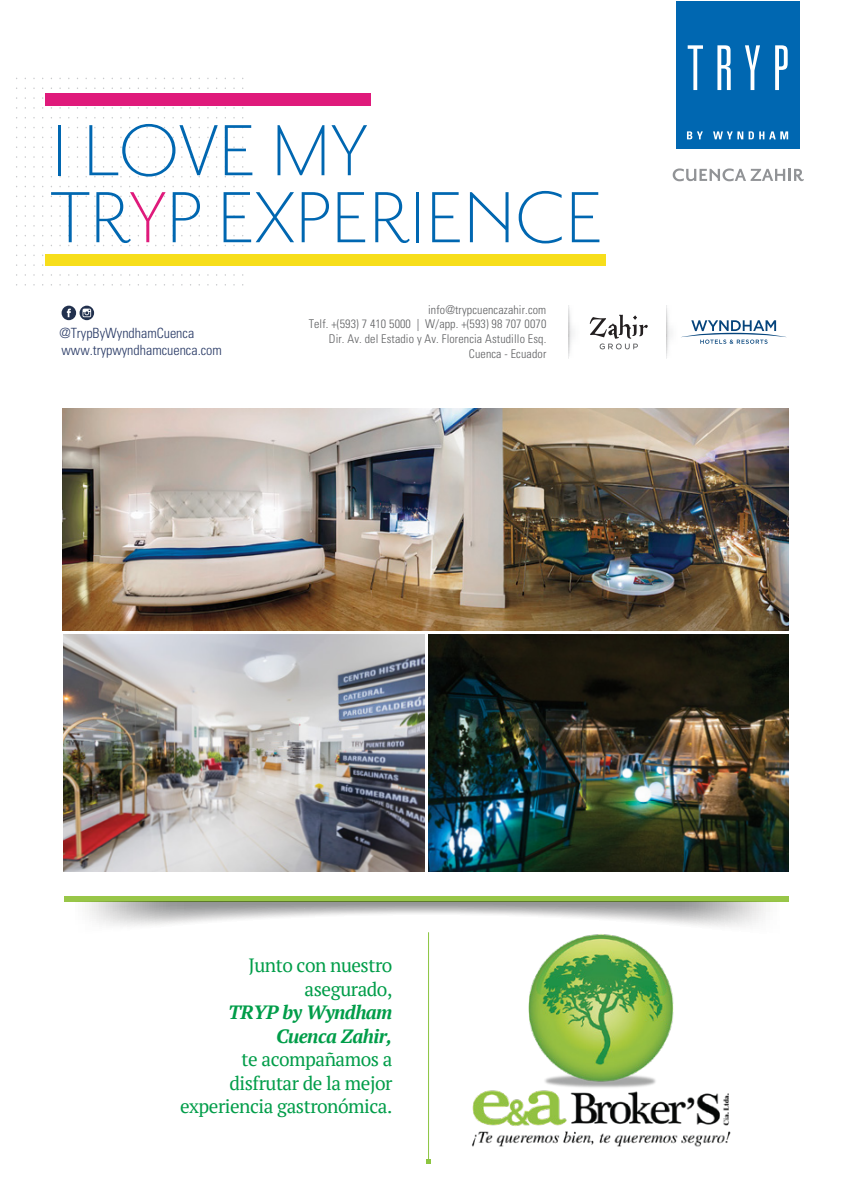
<style>
.page{position:relative;width:851px;height:1191px;background:#fff}
.page>*{position:absolute;margin:0;border:0;box-sizing:border-box;transform-origin:0 0}
.t1{font:300 88.05px/66.9px "Priori San";letter-spacing:-.01em;color:#0067b1}
.t2{font:19.2px/23.5px "PT Serif";letter-spacing:-.025em;color:#009d49;text-align:right}
.t3{font:300 condensed 14.1px/16.8px "Univers LT Std";color:#283965}
.t4{font:300 condensed 12px/14.7px "Univers LT Std";letter-spacing:.01em;color:#5f6062;text-align:right}
.s1{color:#df1a7b}
.s2{font-weight:700;font-style:italic}
</style>
<div class="page">
<div style="left:45px;top:254px;width:560px;height:12px;background:#f7de1b"></div>
<div style="left:45px;top:93px;width:326px;height:13px;background:#df1a7b"></div>
<div style="left:675px;top:1px;width:124px;height:147px;background:#0067b1"></div>
<svg style="left:687px;top:45px;width:15px;height:45px"></svg>
<svg style="left:717px;top:45px;width:13px;height:45px"></svg>
<svg style="left:745px;top:45px;width:15px;height:45px"></svg>
<svg style="left:775px;top:45px;width:12px;height:45px"></svg>
<svg style="left:687px;top:131px;width:15px;height:8px"></svg>
<svg style="left:713px;top:131px;width:75px;height:8px"></svg>
<svg style="left:672px;top:168px;width:131px;height:13px"></svg>
<img style="left:428px;top:634px;width:360px;height:237px">
<img style="left:64px;top:634px;width:360px;height:237px">
<img style="left:62px;top:408px;width:726px;height:222px">
<svg style="left:80px;top:306px;width:14px;height:14px"></svg>
<svg style="left:82px;top:308px;width:9px;height:9px"></svg>
<div style="left:62px;top:306px;width:14px;height:14px;background:#22314e;border-radius:50%"></div>
<svg style="left:67px;top:309px;width:4px;height:8px"></svg>
<svg style="left:681px;top:320px;width:105px;height:24px"></svg>
<svg style="left:589px;top:315px;width:58px;height:34px"></svg>
<svg style="left:666px;top:305px;width:6px;height:54px"></svg>
<svg style="left:568px;top:305px;width:6px;height:54px"></svg>
<img style="left:472px;top:941px;width:258px;height:205px">
<div style="left:64px;top:896px;width:724px;height:5px;background:#98c648"></div>
<svg style="left:64px;top:901px;width:724px;height:40px"></svg>
<hr style="left:428px;top:932px;width:1px;height:230px;background:#8cc540">
<svg style="left:426px;top:1159px;width:4px;height:5px"></svg>
<p class="t1" style="left:50px;top:118px;width:554px">I LOVE MY<br>TR<span class="s1">Y</span>P EXPERIENCE</p>
<p class="t3" style="left:59px;top:325px;width:164px">@TrypByWyndhamCuenca www.trypwyndhamcuenca.com</p>
<p class="t4" style="left:308px;top:302px;width:239px">info@trypcuencazahir.com<br>Telf. +(593) 7 410 5000 | W/app. +(593) 98 707 0070<br>Dir. Av. del Estadio y Av. Florencia Astudillo Esq.<br>Cuenca - Ecuador</p>
<p class="t2" style="left:180px;top:953px;width:214px">Junto con nuestro asegurado,<br><span class="s2">TRYP by Wyndham<br>Cuenca Zahir,<br></span>te acompañamos a disfrutar de la mejor experiencia gastronómica.</p>
</div>
